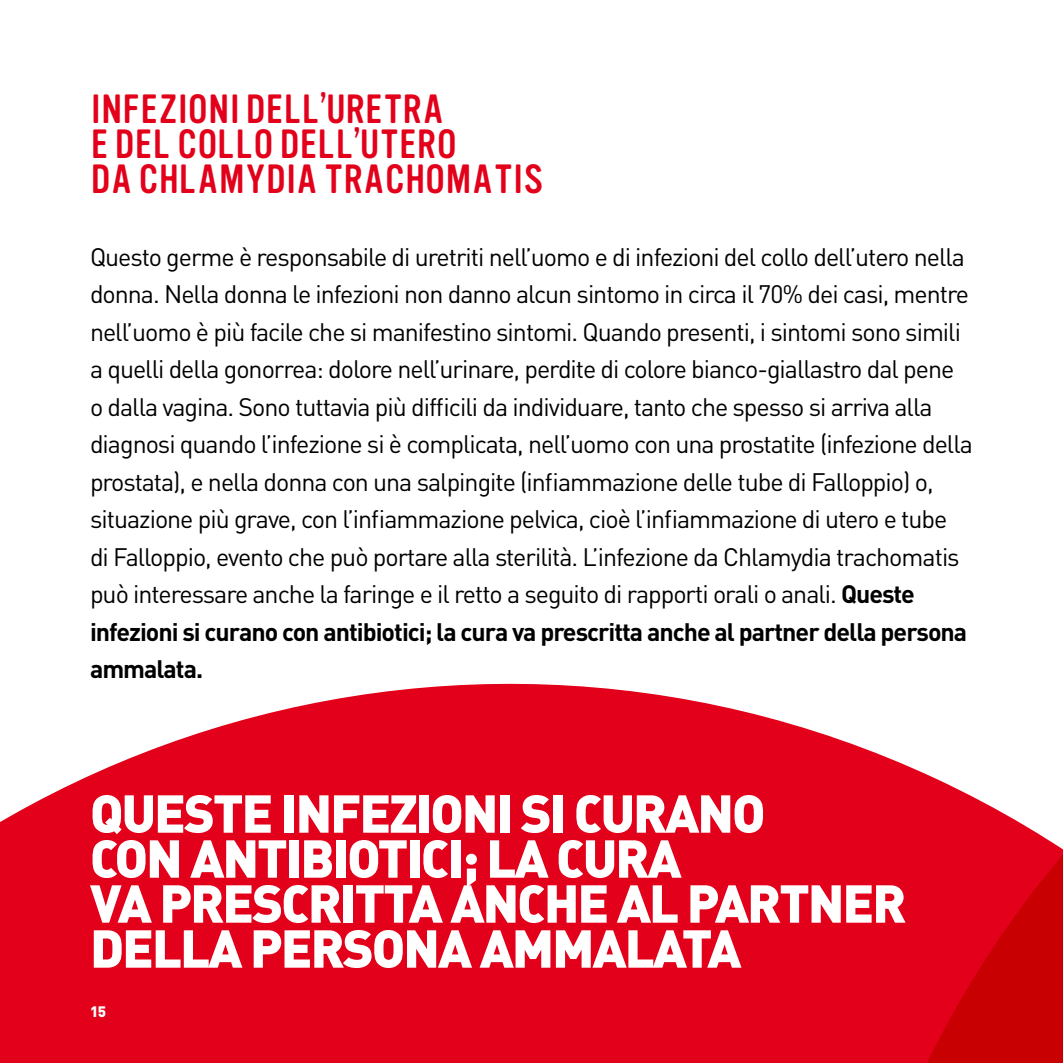
<style>
.page{position:relative;width:1063px;height:1063px;background:#fff}
.page>*{position:absolute;margin:0;border:0;box-sizing:border-box;transform-origin:0 0}
.t1{font:52.5px/45px "DIN Black Alternate";letter-spacing:.05em;color:#fff}
.t2{font:40px/35px "Vinyl";letter-spacing:-.04em;color:#e2001a}
.t3{font:25px/37.5px "DIN";letter-spacing:-.04em;color:#000}
.t4{font:900 15px "DIN";color:#fff}
.s1{font-weight:700}
</style>
<div class="page">
<svg style="left:0;top:683px;width:1063px;height:380px;background:#e42137"></svg>
<h2 class="t2" style="left:90px;top:93px;width:456px">INFEZIONI DELL’URETRA<br>E DEL COLLO DELL’UTERO<br>DA CHLAMYDIA TRACHOMATIS</h2>
<p class="t3" style="left:90px;top:238px;width:884px">Questo germe è responsabile di uretriti nell’uomo e di infezioni del collo dell’utero nella donna. Nella donna le infezioni non danno alcun sintomo in circa il 70% dei casi, mentre nell’uomo è più facile che si manifestino sintomi. Quando presenti, i sintomi sono simili a quelli della gonorrea: dolore nell’urinare, perdite di colore bianco-giallastro dal pene o dalla vagina. Sono tuttavia più difficili da individuare, tanto che spesso si arriva alla diagnosi quando l’infezione si è complicata, nell’uomo con una prostatite (infezione della prostata), e nella donna con una salpingite (infiammazione delle tube di Falloppio) o, situazione più grave, con l’infiammazione pelvica, cioè l’infiammazione di utero e tube<br>di Falloppio, evento che può portare alla sterilità. L’infezione da Chlamydia trachomatis può interessare anche la faringe e il retto a seguito di rapporti orali o anali. <span class="s1">Queste infezioni si curano con antibiotici; la cura va prescritta anche al partner della persona ammalata.</span></p>
<h1 class="t1" style="left:90px;top:788px;width:818px">QUESTE INFEZIONI SI CURANO<br>CON ANTIBIOTICI; LA CURA<br>VA PRESCRITTA ANCHE AL PARTNER<br>DELLA PERSONA AMMALATA</h1>
<p class="t4" style="left:90px;top:1002px;width:18px">15</p>
</div>
